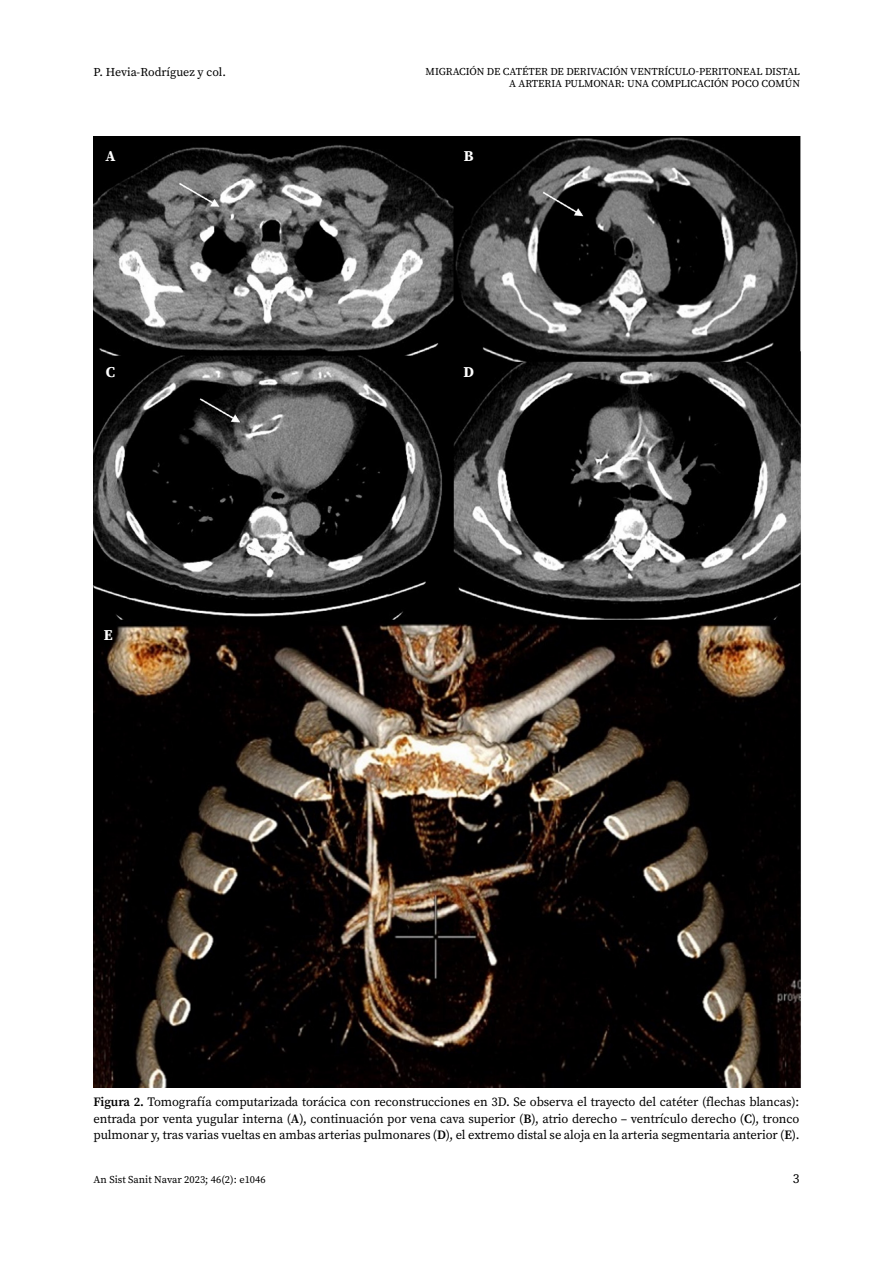
<style>
.page{position:relative;width:893px;height:1263px;background:#fff}
.page>*{position:absolute;margin:0;border:0;box-sizing:border-box;transform-origin:0 0}
.t1{font:15px "Source Serif Variable";color:#fff}
.t2{font:13.5px "Source Serif Variable";color:#000}
.t3{font:12.75px/16.5px "Source Serif Variable";letter-spacing:-.005em;color:#000;text-align:justify}
.t4{font:12px "Source Serif Variable";color:#000}
.t5{font:10.5px/12.6px "Source Serif Variable";letter-spacing:-.005em;color:#000;text-align:right}
</style>
<div class="page">
<img style="left:94px;top:136px;width:707px;height:952px">
<p class="t4" style="left:94px;top:64px;width:134px">P. Hevia-Rodríguez y col.</p>
<p class="t5" style="left:426px;top:65px;width:376px">MIGRACIÓN DE CATÉTER DE DERIVACIÓN VENTRÍCULO-PERITONEAL DISTAL<br>A ARTERIA PULMONAR: UNA COMPLICACIÓN POCO COMÚN</p>
<p class="t1" style="left:105px;top:146px;width:11px">A</p>
<p class="t1" style="left:106px;top:362px;width:11px">C</p>
<p class="t1" style="left:104px;top:625px;width:11px">E</p>
<p class="t1" style="left:464px;top:146px;width:11px">B</p>
<p class="t1" style="left:464px;top:362px;width:12px">D</p>
<p class="t3" style="left:94px;top:1093px;width:707px">Figura 2. Tomografía computarizada torácica con reconstrucciones en 3D. Se observa el trayecto del catéter (flechas blancas): entrada por venta yugular interna (A), continuación por vena cava superior (B), atrio derecho – ventrículo derecho (C), tronco pulmonar y, tras varias vueltas en ambas arterias pulmonares (D), el extremo distal se aloja en la arteria segmentaria anterior (E).</p>
<p class="t5" style="left:94px;top:1173px;width:174px">An Sist Sanit Navar 2023; 46(2): e1046</p>
<p class="t2" style="left:793px;top:1170px;width:8px">3</p>
</div>
